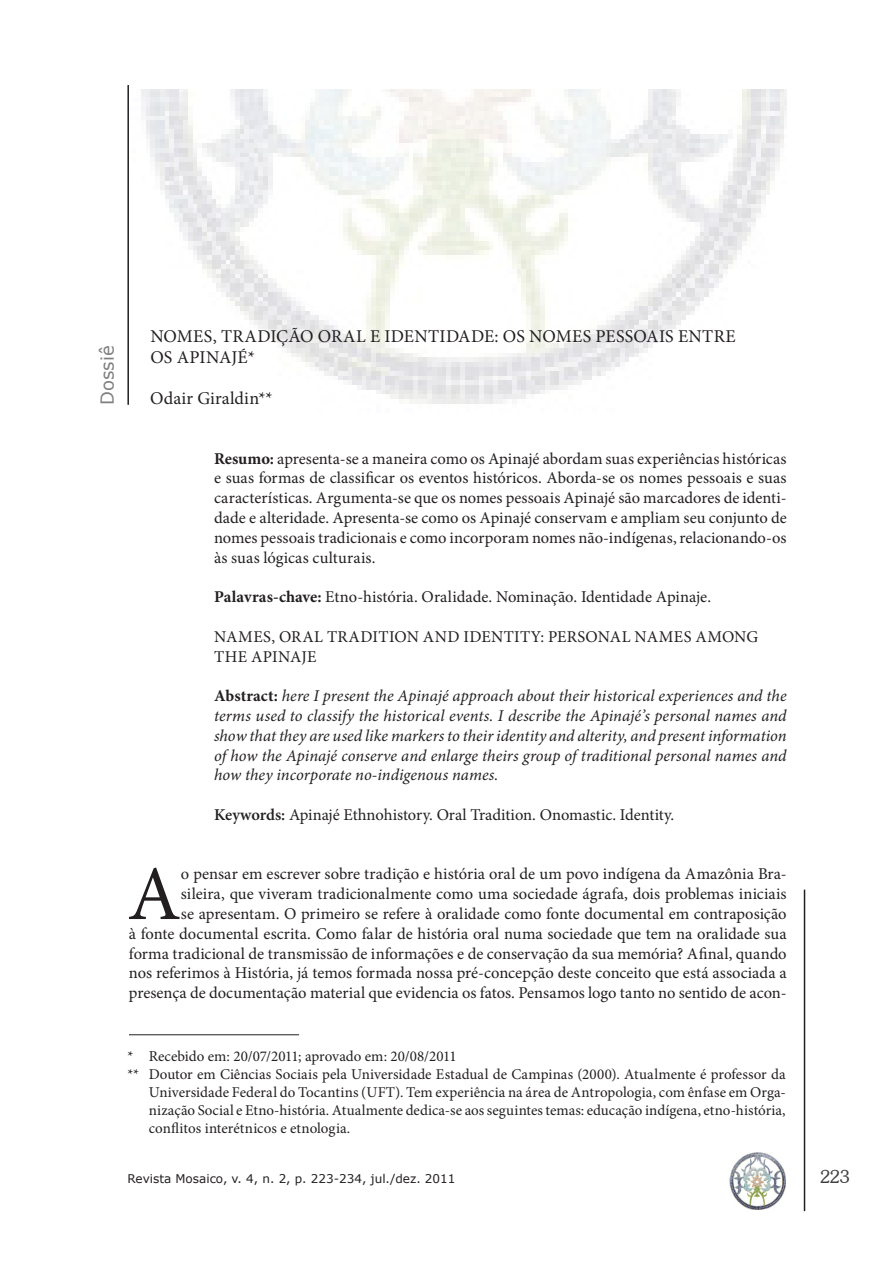
<style>
.page{position:relative;width:893px;height:1263px;background:#fff}
.page>*{position:absolute;margin:0;border:0;box-sizing:border-box;transform-origin:0 0}
.Capitular{font:77.4px "Minion Pro";color:#231f20}
.Título{font:18px "Minion Pro";letter-spacing:.015em;color:#231f20}
.Autores{font:18px "Minion Pro";letter-spacing:.01em;color:#231f20}
.t1{font:18px "Verdana";color:#808080}
.t2{font:300 18px "Souvenir IT Cby BT";color:#3e3e3f}
.Capitular-2{font:16.5px/19.8px "Minion Pro";color:#231f20;text-align:right}
.Corpo_do_texto{font:16.5px/19.8px "Minion Pro";letter-spacing:.005em;color:#231f20;text-align:justify}
.Corpo_do_texto-2{font:italic 16.5px/19.8px "Minion Pro";color:#231f20;text-align:justify}
.Corpo_do_texto-3{font:16.5px "Minion Pro";letter-spacing:.025em;color:#231f20}
.Notas{font:15px/18px "Minion Pro";color:#231f20;text-align:justify}
.t3{font:12px "Verdana";color:#231f20}
.s1{font-weight:700}
.s2{font-weight:700;font-style:normal}
.s3{font-weight:600}
</style>
<div class="page">
<img style="left:729px;top:1153px;width:57px;height:56px">
<hr style="left:804px;top:890px;width:1px;height:321px;background:#231f20">
<img style="left:141px;top:89px;width:646px;height:315px">
<hr style="left:127px;top:85px;width:2px;height:320px;background:#231f20">
<hr style="left:129px;top:1034px;width:170px;height:1px;background:#231f20">
<p class="t1" style="left:96px;top:405px;width:61px;rotate:-90deg">Dossiê</p>
<p class="Título" style="left:150px;top:324px;width:587px">NOMES, TRADIÇÃO ORAL E IDENTIDADE: OS NOMES PESSOAIS ENTRE</p>
<p class="Título" style="left:150px;top:346px;width:106px">OS APINAJÉ*</p>
<p class="Autores" style="left:150px;top:386px;width:124px">Odair Giraldin**</p>
<p class="Corpo_do_texto" style="left:214px;top:448px;width:574px"><span class="s1">Resumo:</span> apresenta-se a maneira como os Apinajé abordam suas experiências históricas e suas formas de classificar os eventos históricos. Aborda-se os nomes pessoais e suas características. Argumenta-se que os nomes pessoais Apinajé são marcadores de identi&shy;dade e alteridade. Apresenta-se como os Apinajé conservam e ampliam seu conjunto de nomes pessoais tradicionais e como incorporam nomes não-indígenas, relacionando-os às suas lógicas culturais.</p>
<p class="Corpo_do_texto" style="left:214px;top:587px;width:499px"><span class="s1">Palavras-chave:</span> Etno-história. Oralidade. Nominação. Identidade Apinaje.</p>
<p class="Corpo_do_texto" style="left:214px;top:627px;width:546px">NAMES, ORAL TRADITION AND IDENTITY: PERSONAL NAMES AMONG</p>
<p class="Corpo_do_texto-3" style="left:214px;top:645px;width:104px">THE APINAJE</p>
<p class="Corpo_do_texto-2" style="left:214px;top:686px;width:574px"><span class="s2">Abstract:</span> here I present the Apinajé approach about their historical experiences and the terms used to classify the historical events. I describe the Apinajé’s personal names and show that they are used like markers to their identity and alterity, and present information of how the Apinajé conserve and enlarge theirs group of traditional personal names and how they incorporate no-indigenous names.</p>
<p class="Capitular-2" style="left:214px;top:805px;width:462px"><span class="s3">Keywords:</span> Apinajé Ethnohistory. Oral Tradition. Onomastic. Identity.</p>
<p class="Capitular" style="left:127px;top:842px;width:55px">A</p>
<p class="Capitular-2" style="left:129px;top:864px;width:659px">o pensar em escrever sobre tradição e história oral de um povo indígena da Amazônia Bra-<br>sileira, que viveram tradicionalmente como uma sociedade ágrafa, dois problemas iniciais<br>se apresentam. O primeiro se refere à oralidade como fonte documental em contraposição<br>à fonte documental escrita. Como falar de história oral numa sociedade que tem na oralidade sua forma tradicional de transmissão de informações e de conservação da sua memória? Afinal, quando nos referimos à História, já temos formada nossa pré-concepção deste conceito que está associada a presença de documentação material que evidencia os fatos. Pensamos logo tanto no sentido de acon-</p>
<p class="Notas" style="left:128px;top:1047px;width:331px">* Recebido em: 20/07/2011; aprovado em: 20/08/2011</p>
<p class="Notas" style="left:149px;top:1065px;width:639px;text-indent:-21px">** Doutor em Ciências Sociais pela Universidade Estadual de Campinas (2000). Atualmente é professor da Universidade Federal do Tocantins (UFT). Tem experiência na área de Antropologia, com ênfase em Orga&shy;nização Social e Etno-história. Atualmente dedica-se aos seguintes temas: educação indígena, etno-história, conflitos interétnicos e etnologia.</p>
<p class="t3" style="left:128px;top:1171px;width:329px">Revista Mosaico, v. 4, n. 2, p. 223-234, jul./dez. 2011</p>
<p class="t2" style="left:820px;top:1165px;width:31px">223</p>
</div>
